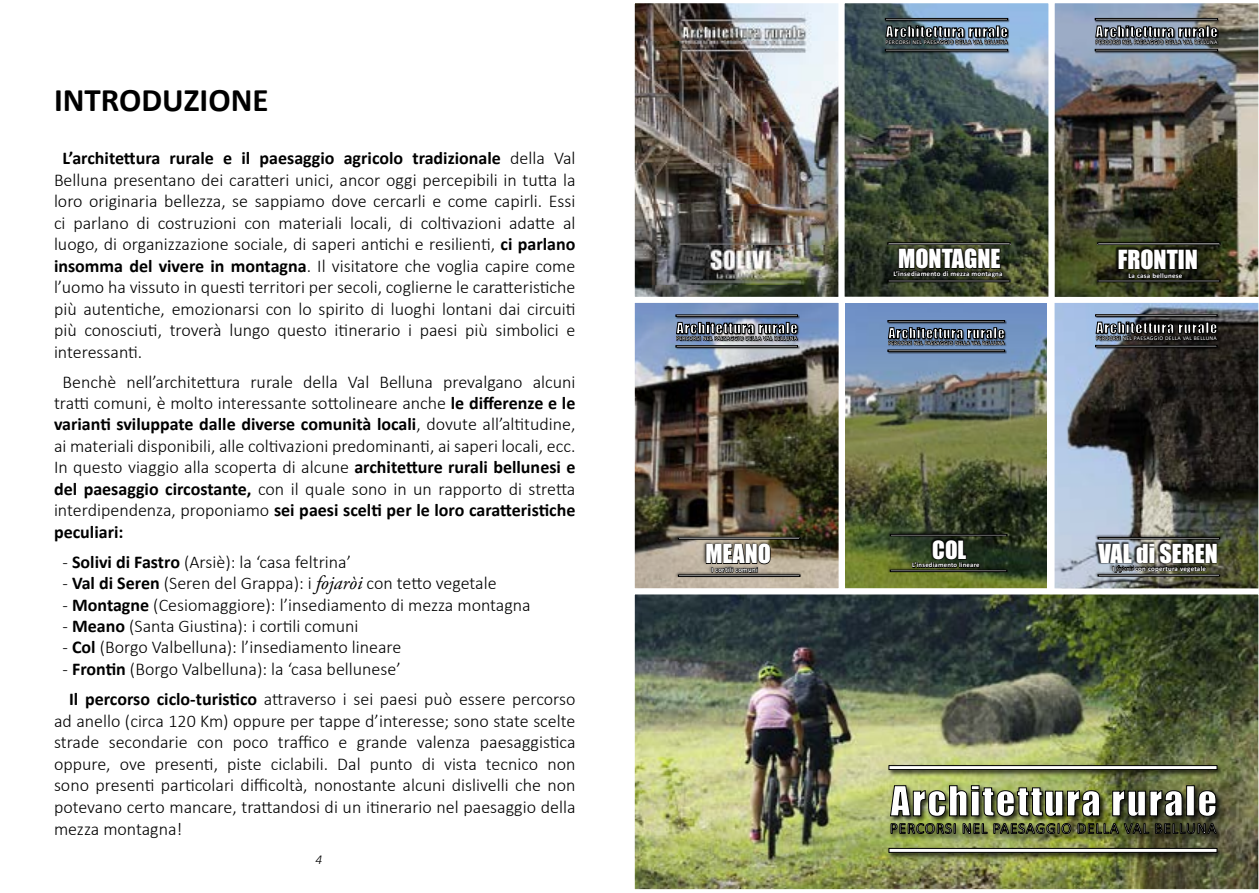
<style>
.page{position:relative;width:1259px;height:893px;background:#fff}
.page>*{position:absolute;margin:0;border:0;box-sizing:border-box;transform-origin:0 0}
.t1{font:700 33px "Calibri";color:#000}
.t2{font:24.15px "Impact";color:#fff}
.t3{font:24px "Impact";color:#fff}
.t4{font:23.1px "Impact";color:#fff}
.t5{font:300 18px/21.5px "Calibri";color:#000;text-align:justify}
.t6{font:italic 300 13.5px "Calibri";color:#000}
.t7{font:700 7.05px "Calibri";letter-spacing:.03em;color:#fff}
.t8{font:700 6.75px "Calibri";letter-spacing:.03em;color:#fff}
.t9{font:5.85px "Calibri";letter-spacing:.05em;color:#fff}
.t10{font:5.7px "Calibri";letter-spacing:.05em;color:#fff}
.t11{font:5.55px "Calibri";letter-spacing:.05em;color:#fff}
.s1{font-weight:700}
.s2{font-family:"Adobe Garamond Pro";font-weight:400;font-style:italic;font-size:19.5px}
.s3{font-family:"Garamond";font-weight:400;font-style:italic;font-size:7.5px}
</style>
<div class="page">
<svg style="left:1054px;top:303px;width:205px;height:285px;background:#575c5f"></svg>
<img style="left:636px;top:304px;width:201px;height:283px">
<img style="left:634px;top:3px;width:204px;height:294px">
<img style="left:1054px;top:3px;width:205px;height:294px">
<div style="left:702px;top:540px;width:70px;height:25px;background:#000;opacity:.75"></div>
<svg style="left:706px;top:544px;width:64px;height:27px;background:#4b463e"></svg>
<div style="left:676px;top:322px;width:123px;height:14px;background:#000;opacity:.75"></div>
<div style="left:676px;top:336px;width:123px;height:7px;background:#000;opacity:.75"></div>
<svg style="left:676px;top:322px;width:121px;height:20px;background:#5f636c"></svg>
<div style="left:675px;top:314px;width:125px;height:5px;background:#000;opacity:.75"></div>
<div style="left:675px;top:345px;width:125px;height:5px;background:#000;opacity:.75"></div>
<div style="left:675px;top:534px;width:127px;height:7px;background:#000;opacity:.75"></div>
<div style="left:675px;top:571px;width:127px;height:7px;background:#000;opacity:.75"></div>
<div style="left:629px;top:297px;width:215px;height:297px;border:6px solid #fff"></div>
<img style="left:838px;top:3px;width:211px;height:300px">
<img style="left:846px;top:304px;width:201px;height:283px">
<div style="left:929px;top:537px;width:39px;height:24px;background:#000;opacity:.75"></div>
<div style="left:909px;top:559px;width:72px;height:10px;background:#000;opacity:.75"></div>
<svg style="left:912px;top:540px;width:68px;height:26px;background:#172213"></svg>
<div style="left:887px;top:531px;width:121px;height:6px;background:#000;opacity:.75"></div>
<div style="left:890px;top:534px;width:117px;height:2px;border:1px solid #000"></div>
<div style="left:887px;top:566px;width:121px;height:7px;background:#000;opacity:.75"></div>
<div style="left:890px;top:570px;width:117px;height:2px;border:1px solid #000"></div>
<div style="left:888px;top:327px;width:118px;height:14px;background:#000;opacity:.75"></div>
<div style="left:888px;top:341px;width:118px;height:6px;background:#000;opacity:.75"></div>
<svg style="left:888px;top:328px;width:116px;height:18px;background:#4a5360"></svg>
<hr style="left:887px;top:320px;width:120px;height:4px;background:#000;opacity:.75">
<div style="left:888px;top:320px;width:116px;height:2px;border:1px solid #000"></div>
<div style="left:887px;top:349px;width:120px;height:5px;background:#000;opacity:.75"></div>
<div style="left:839px;top:297px;width:215px;height:297px;border:6px solid #fff"></div>
<img style="left:629px;top:588px;width:630px;height:302px">
<div style="left:889px;top:785px;width:333px;height:39px;background:#000;opacity:.75"></div>
<div style="left:887px;top:765px;width:336px;height:12px;background:#000;opacity:.75"></div>
<svg style="left:888px;top:765px;width:329px;height:5px"></svg>
<div style="left:887px;top:848px;width:336px;height:12px;background:#000;opacity:.75"></div>
<svg style="left:888px;top:848px;width:329px;height:4px"></svg>
<div style="left:889px;top:823px;width:333px;height:18px;background:#000;opacity:.75"></div>
<svg style="left:890px;top:785px;width:326px;height:50px"></svg>
<h1 class="t1" style="left:54px;top:76px;width:216px">INTRODUZIONE</h1>
<p class="t5" style="left:54px;top:148px;width:523px;text-indent:9px"><span class="s1">L’architettura rurale e il paesaggio agricolo tradizionale</span> della Val Belluna presentano dei caratteri unici, ancor oggi percepibili in tutta la loro originaria bellezza, se sappiamo dove cercarli e come capirli. Essi ci parlano di costruzioni con materiali locali, di coltivazioni adatte al luogo, di organizzazione sociale, di saperi antichi e resilienti, <span class="s1">ci parlano insomma del vivere in montagna</span>. Il visitatore che voglia capire come l’uomo ha vissuto in questi territori per secoli, coglierne le caratteristiche più autentiche, emozionarsi con lo spirito di luoghi lontani dai circuiti più conosciuti, troverà lungo questo itinerario i paesi più simbolici e interessanti.</p>
<p class="t5" style="left:54px;top:371px;width:523px;text-indent:8px">Benchè nell’architettura rurale della Val Belluna prevalgano alcuni tratti comuni, è molto interessante sottolineare anche <span class="s1">le differenze e le varianti sviluppate dalle diverse comunità locali</span>, dovute all’altitudine, ai materiali disponibili, alle coltivazioni predominanti, ai saperi locali, ecc.<br>In questo viaggio alla scoperta di alcune <span class="s1">architetture rurali bellunesi e del paesaggio circostante,</span> con il quale sono in un rapporto di stretta interdipendenza, proponiamo <span class="s1">sei paesi scelti per le loro caratteristiche peculiari:</span></p>
<p class="t5" style="left:62px;top:551px;width:290px">- <span class="s1">Solivi di Fastro</span> (Arsiè): la ‘casa feltrina’</p>
<p class="t5" style="left:62px;top:572px;width:436px">- <span class="s1">Val di Seren</span> (Seren del Grappa): i <span class="s2">fojaròi</span> con tetto vegetale</p>
<p class="t5" style="left:63px;top:594px;width:469px">- <span class="s1">Montagne</span> (Cesiomaggiore): l’insediamento di mezza montagna</p>
<p class="t5" style="left:63px;top:615px;width:297px">- <span class="s1">Meano</span> (Santa Giustina): i cortili comuni</p>
<p class="t5" style="left:63px;top:636px;width:340px">- <span class="s1">Col</span> (Borgo Valbelluna): l’insediamento lineare</p>
<p class="t5" style="left:69px;top:654px;width:508px;line-height:30.2px;text-indent:-7px">- <span class="s1">Frontin</span> (Borgo Valbelluna): la ‘casa bellunese’<br><span class="s1">Il percorso ciclo-turistico</span> attraverso i sei paesi può essere percorso</p>
<p class="t5" style="left:54px;top:710px;width:523px">ad anello (circa 120 Km) oppure per tappe d’interesse; sono state scelte strade secondarie con poco traffico e grande valenza paesaggistica oppure, ove presenti, piste ciclabili. Dal punto di vista tecnico non sono presenti particolari difficoltà, nonostante alcuni dislivelli che non potevano certo mancare, trattandosi di un itinerario nel paesaggio della mezza montagna!</p>
<p class="t6" style="left:315px;top:851px;width:8px">4</p>
<p class="t10" style="left:676px;top:335px;width:123px">PERCORSI NEL PAESAGGIO DELLA VAL BELLUNA</p>
<h3 class="t3" style="left:705px;top:535px;width:67px">MEANO</h3>
<p class="t7" style="left:711px;top:565px;width:48px">I cortili comuni</p>
<p class="t9" style="left:885px;top:38px;width:123px">PERCORSI NEL PAESAGGIO DELLA VAL BELLUNA</p>
<p class="t9" style="left:1095px;top:38px;width:123px">PERCORSI NEL PAESAGGIO DELLA VAL BELLUNA</p>
<h2 class="t2" style="left:898px;top:240px;width:104px">MONTAGNE</h2>
<p class="t7" style="left:893px;top:269px;width:111px">L’insediamento di mezza montagna</p>
<h2 class="t2" style="left:1117px;top:240px;width:82px">FRONTIN</h2>
<p class="t7" style="left:1128px;top:271px;width:55px">La casa bellunese</p>
<p class="t11" style="left:888px;top:339px;width:118px">PERCORSI NEL PAESAGGIO DELLA VAL BELLUNA</p>
<p class="t10" style="left:1096px;top:334px;width:123px">PERCORSI NEL PAESAGGIO DELLA VAL BELLUNA</p>
<p class="t4" style="left:932px;top:532px;width:36px">COL</p>
<p class="t8" style="left:912px;top:560px;width:69px">L’insediamento lineare</p>
<h3 class="t3" style="left:1098px;top:535px;width:121px">VAL di SEREN</h3>
<p class="t7" style="left:1112px;top:564px;width:95px">I <span class="s3">fojaròi</span> con copertura vegetale</p>
</div>
